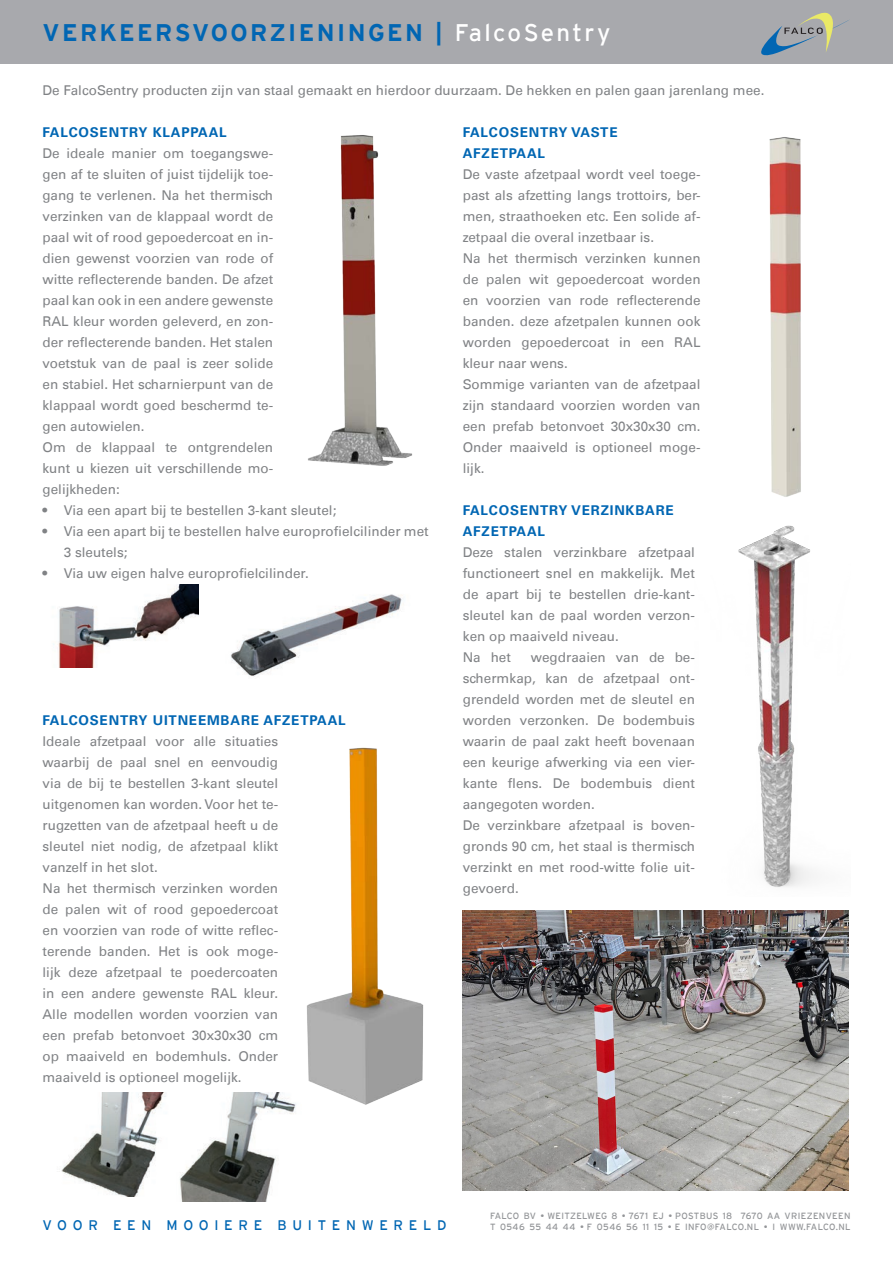
<style>
.page{position:relative;width:893px;height:1263px;background:#fff}
.page>*{position:absolute;margin:0;border:0;box-sizing:border-box;transform-origin:0 0}
.Normaal{font:700 24px "Interstate";letter-spacing:.1em;color:#0166b3}
.t1{font:13.8px "Interstate";letter-spacing:.41em;color:#0166b3}
.t2{font:13.5px/21px "Univers LT";color:#808285;text-align:justify}
.t3{font:700 13.5px "Univers LT";letter-spacing:.06em;color:#0166b3}
.t4{font:9px "Interstate";letter-spacing:.04em;color:#939598}
.s1{font-weight:400;color:#fff}
</style>
<div class="page">
<img style="left:308px;top:135px;width:105px;height:331px">
<div style="left:0;top:0;width:893px;height:64px;background:#a8a9ad"></div>
<svg style="left:761px;top:12px;width:88px;height:44px"></svg>
<img style="left:53px;top:585px;width:145px;height:83px">
<img style="left:231px;top:594px;width:172px;height:83px">
<img style="left:278px;top:747px;width:146px;height:358px">
<img style="left:61px;top:1093px;width:105px;height:103px">
<img style="left:180px;top:1093px;width:122px;height:109px">
<img style="left:769px;top:137px;width:32px;height:360px">
<img style="left:738px;top:525px;width:76px;height:362px">
<img style="left:463px;top:910px;width:386px;height:281px">
<p class="Normaal" style="left:43px;top:19px;width:569px">VERKEERSVOORZIENINGEN | <span class="s1">FalcoSentry</span></p>
<p class="t2" style="left:43px;top:80px;width:723px">De FalcoSentry producten zijn van staal gemaakt en hierdoor duurzaam. De hekken en palen gaan jarenlang mee.</p>
<p class="t3" style="left:43px;top:124px;width:186px">FALCOSENTRY KLAPPAAL</p>
<p class="t2" style="left:43px;top:143px;width:232px">De ideale manier om toegangswe&shy;gen af te sluiten of juist tijdelijk toe&shy;gang te verlenen. Na het thermisch verzinken van de klappaal wordt de paal wit of rood gepoedercoat en in&shy;dien gewenst voorzien van rode of witte reflecterende banden. De afzet paal kan ook in een andere gewenste RAL kleur worden geleverd, en zon&shy;der reflecterende banden. Het stalen voetstuk van de paal is zeer solide en stabiel. Het scharnierpunt van de klappaal wordt goed beschermd te&shy;gen autowielen.</p>
<p class="t2" style="left:43px;top:437px;width:232px">Om de klappaal te ontgrendelen kunt u kiezen uit verschillende mo&shy;gelijkheden:</p>
<p class="t2" style="left:43px;top:500px;width:295px">• Via een apart bij te bestellen 3-kant sleutel;</p>
<p class="t2" style="left:64px;top:521px;width:366px;text-indent:-21px">• Via een apart bij te bestellen halve europrofielcilinder met<br>3 sleutels;</p>
<p class="t2" style="left:43px;top:563px;width:268px">• Via uw eigen halve europrofielcilinder.</p>
<p class="t3" style="left:43px;top:712px;width:305px">FALCOSENTRY UITNEEMBARE AFZETPAAL</p>
<p class="t2" style="left:43px;top:731px;width:237px">Ideale afzetpaal voor alle situaties waarbij de paal snel en eenvoudig via de bij te bestellen 3-kant sleutel uitgenomen kan worden. Voor het te&shy;rugzetten van de afzetpaal heeft u de sleutel niet nodig, de afzetpaal klikt vanzelf in het slot.</p>
<p class="t2" style="left:43px;top:878px;width:237px">Na het thermisch verzinken worden de palen wit of rood gepoedercoat en voorzien van rode of witte reflec&shy;terende banden. Het is ook moge&shy;lijk deze afzetpaal te poedercoaten in een andere gewenste RAL kleur.<br>Alle modellen worden voorzien van een prefab betonvoet 30x30x30 cm op maaiveld en bodemhuls. Onder maaiveld is optioneel mogelijk.</p>
<p class="t3" style="left:463px;top:124px;width:156px">FALCOSENTRY VASTE</p>
<p class="t3" style="left:463px;top:145px;width:84px">AFZETPAAL</p>
<p class="t2" style="left:463px;top:164px;width:239px">De vaste afzetpaal wordt veel toege&shy;past als afzetting langs trottoirs, ber&shy;men, straathoeken etc. Een solide af&shy;zetpaal die overal inzetbaar is.</p>
<p class="t2" style="left:463px;top:248px;width:239px">Na het thermisch verzinken kunnen de palen wit gepoedercoat worden en voorzien van rode reflecterende banden. deze afzetpalen kunnen ook worden gepoedercoat in een RAL kleur naar wens.</p>
<p class="t2" style="left:463px;top:374px;width:239px">Sommige varianten van de afzetpaal zijn standaard voorzien worden van een prefab betonvoet 30x30x30 cm.<br>Onder maaiveld is optioneel moge&shy;lijk.</p>
<p class="t3" style="left:463px;top:502px;width:213px">FALCOSENTRY VERZINKBARE</p>
<p class="t3" style="left:463px;top:523px;width:84px">AFZETPAAL</p>
<p class="t2" style="left:463px;top:542px;width:234px">Deze stalen verzinkbare afzetpaal functioneert snel en makkelijk. Met de apart bij te bestellen drie-kant&shy;sleutel kan de paal worden verzon&shy;ken op maaiveld niveau.</p>
<p class="t2" style="left:463px;top:647px;width:50px">Na het</p>
<p class="t2" style="left:463px;top:647px;width:234px;text-indent:68px">wegdraaien van de be&shy;schermkap, kan de afzetpaal ont&shy;grendeld worden met de sleutel en worden verzonken. De bodembuis waarin de paal zakt heeft bovenaan een keurige afwerking via een vier&shy;kante flens. De bodembuis dient aangegoten worden.</p>
<p class="t2" style="left:463px;top:815px;width:234px">De verzinkbare afzetpaal is boven&shy;gronds 90 cm, het staal is thermisch verzinkt en met rood-witte folie uit&shy;gevoerd.</p>
<p class="t4" style="left:490px;top:1211px;width:362px">FALCO BV • WEITZELWEG 8 • 7671 EJ • POSTBUS 18 7670 AA VRIEZENVEEN</p>
<p class="t1" style="left:43px;top:1217px;width:405px">VOOR EEN MOOIERE BUITENWERELD</p>
<p class="t4" style="left:490px;top:1222px;width:362px">T 0546 55 44 44 • F 0546 56 11 15 • E INFO@FALCO.NL • I WWW.FALCO.NL</p>
</div>
